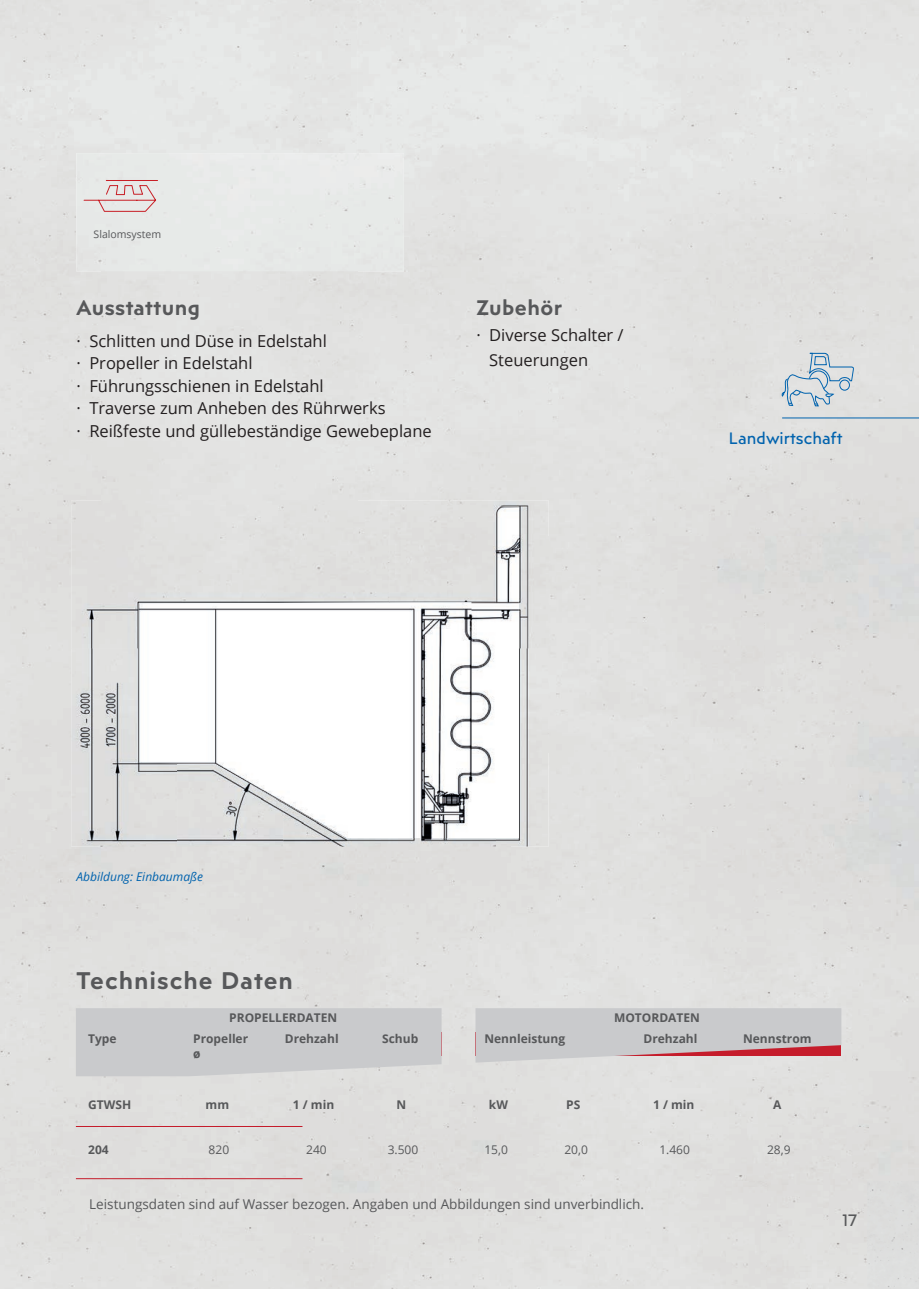
<style>
.page{position:relative;width:919px;height:1289px;background:#fff}
.page>*{position:absolute;margin:0;border:0;box-sizing:border-box;transform-origin:0 0}
.t1{font:600 24px "Posterama Text";letter-spacing:.04em;color:#57585a}
.t2{font:600 21px "Posterama Text";letter-spacing:.02em;color:#57585a}
.t3{font:16.5px/22.5px "Open Sans";color:#231f20}
.t4{font:16.5px "Posterama Text";color:#0163ae}
.t5{font:16.5px "Posterama Text";color:#57585a}
.t6{font:13.5px "Open Sans";color:#57585a}
.t7{font:700 12px "Open Sans";color:#57585a}
.t8{font:12px "Open Sans";color:#57585a}
.t9{font:italic 12px "Open Sans";color:#0163ae}
.t10{font:10.5px "Open Sans";color:#57585a}
</style>
<div class="page">
<div style="left:765px;top:537px;width:103px;height:751px;background:#dedddc"></div>
<div style="left:357px;top:846px;width:153px;height:335px;background:#dfdedd"></div>
<div style="left:76px;top:153px;width:328px;height:118px;background:#e7eae8"></div>
<svg style="left:83px;top:180px;width:75px;height:32px;background:#e2d0cf"></svg>
<svg style="left:475px;top:1008px;width:366px;height:54px;background:#cac1c3"></svg>
<div style="left:76px;top:1008px;width:365px;height:68px;background:#c9cacc"></div>
<hr style="left:76px;top:1126px;width:226px;height:1px;background:#c51c2b">
<hr style="left:76px;top:1178px;width:226px;height:1px;background:#c51c2b">
<svg style="left:781px;top:352px;width:73px;height:55px;background:#c7d2da"></svg>
<hr style="left:782px;top:417px;width:136px;height:1px;background:#0163ae">
<div style="left:71px;top:500px;width:477px;height:148px;background:#e0e0de"></div>
<img style="left:71px;top:648px;width:106px;height:198px">
<img style="left:496px;top:648px;width:52px;height:198px">
<img style="left:177px;top:791px;width:106px;height:55px">
<img style="left:283px;top:838px;width:213px;height:8px">
<img style="left:471px;top:506px;width:48px;height:332px">
<img style="left:138px;top:602px;width:237px;height:189px">
<img style="left:375px;top:602px;width:96px;height:236px">
<img style="left:262px;top:790px;width:114px;height:48px">
<p class="t10" style="left:94px;top:227px;width:69px">Slalomsystem</p>
<p class="t2" style="left:77px;top:294px;width:125px">Ausstattung</p>
<p class="t3" style="left:77px;top:329px;width:357px">· Schlitten und Düse in Edelstahl<br>· Propeller in Edelstahl<br>· Führungsschienen in Edelstahl<br>· Traverse zum Anheben des Rührwerks<br>· Reißfeste und güllebeständige Gewebeplane</p>
<p class="t2" style="left:476px;top:294px;width:87px">Zubehör</p>
<p class="t3" style="left:489px;top:321px;width:136px;line-height:25.5px;text-indent:-13px">· Diverse Schalter /<br>Steuerungen</p>
<p class="t4" style="left:728px;top:427px;width:115px">Landwirtschaft</p>
<p class="t9" style="left:77px;top:868px;width:128px">Abbildung: Einbaumaße</p>
<h1 class="t1" style="left:77px;top:964px;width:218px">Technische Daten</h1>
<p class="t7" style="left:229px;top:1009px;width:110px">PROPELLERDATEN</p>
<p class="t7" style="left:614px;top:1009px;width:87px">MOTORDATEN</p>
<p class="t7" style="left:88px;top:1030px;width:30px">Type</p>
<p class="t7" style="left:193px;top:1030px;width:56px">Propeller</p>
<p class="t7" style="left:285px;top:1030px;width:55px">Drehzahl</p>
<p class="t7" style="left:382px;top:1030px;width:38px">Schub</p>
<p class="t7" style="left:484px;top:1030px;width:82px">Nennleistung</p>
<p class="t7" style="left:643px;top:1030px;width:55px">Drehzahl</p>
<p class="t7" style="left:743px;top:1030px;width:70px">Nennstrom</p>
<p class="t7" style="left:193px;top:1045px;width:9px">ø</p>
<p class="t7" style="left:88px;top:1096px;width:45px">GTWSH</p>
<p class="t7" style="left:206px;top:1096px;width:25px">mm</p>
<p class="t7" style="left:293px;top:1096px;width:43px">1 / min</p>
<p class="t7" style="left:396px;top:1096px;width:11px">N</p>
<p class="t7" style="left:489px;top:1096px;width:21px">kW</p>
<p class="t7" style="left:566px;top:1096px;width:16px">PS</p>
<p class="t7" style="left:653px;top:1096px;width:43px">1 / min</p>
<p class="t7" style="left:773px;top:1096px;width:10px">A</p>
<p class="t7" style="left:88px;top:1141px;width:22px">204</p>
<p class="t8" style="left:209px;top:1141px;width:22px">820</p>
<p class="t8" style="left:306px;top:1141px;width:22px">240</p>
<p class="t8" style="left:387px;top:1141px;width:32px">3.500</p>
<p class="t8" style="left:484px;top:1141px;width:25px">15,0</p>
<p class="t8" style="left:564px;top:1141px;width:25px">20,0</p>
<p class="t8" style="left:659px;top:1141px;width:32px">1.460</p>
<p class="t8" style="left:767px;top:1141px;width:25px">28,9</p>
<p class="t6" style="left:89px;top:1194px;width:556px">Leistungsdaten sind auf Wasser bezogen. Angaben und Abbildungen sind unverbindlich.</p>
<p class="t5" style="left:842px;top:1209px;width:16px">17</p>
</div>
